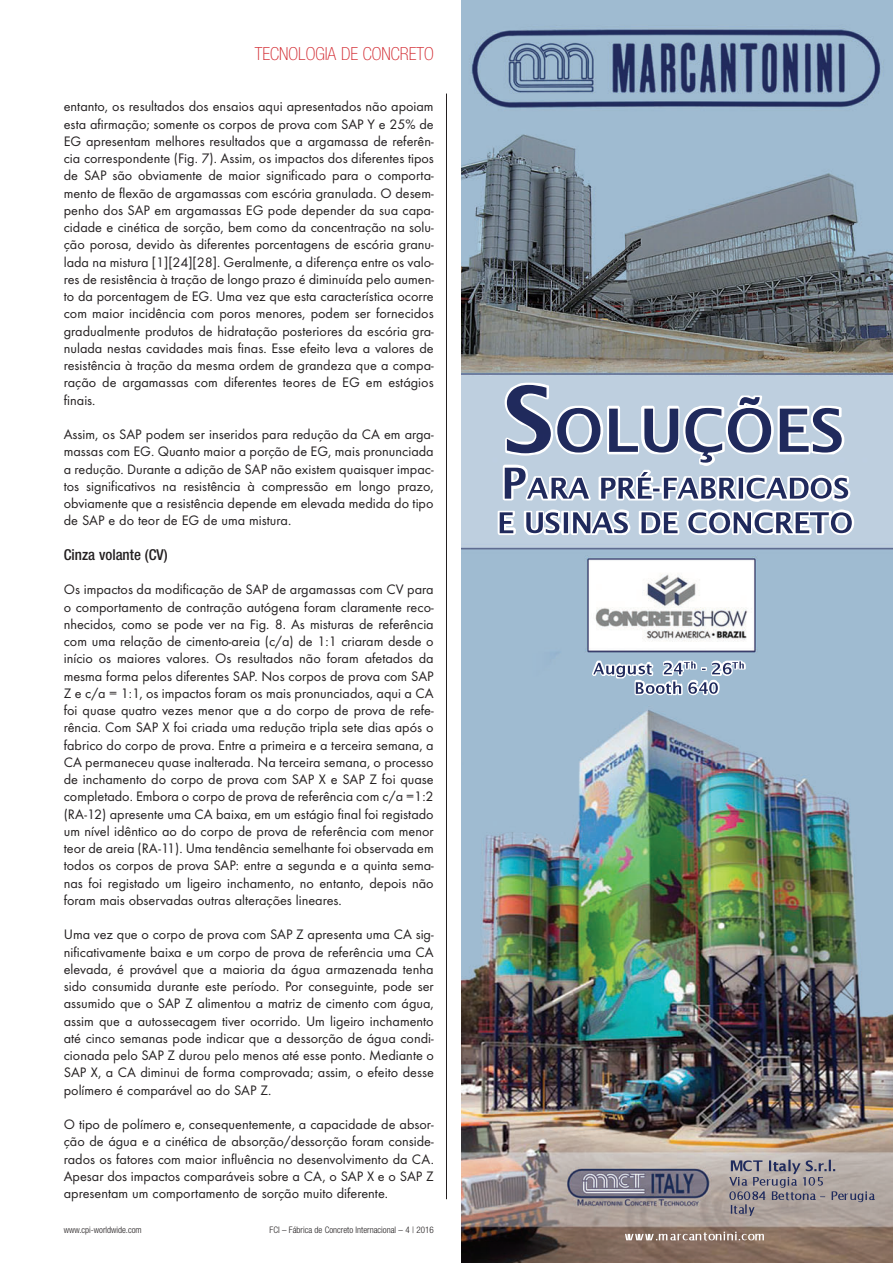
<style>
.page{position:relative;width:893px;height:1263px;background:#fff}
.page>*{position:absolute;margin:0;border:0;box-sizing:border-box;transform-origin:0 0}
.t1{font:100 condensed 18px "Helvetica Neue";color:#d1232a}
.t2{font:500 condensed 15px "Helvetica Neue";color:#231f20}
.t3{font:14.25px/17.2px "Futura T";color:#231f20;text-align:justify}
.t4{font:300 condensed 9px "Helvetica Neue";color:#231f20}
</style>
<div class="page">
<img style="left:462px;top:0;width:431px;height:1263px">
<img style="left:505px;top:383px;width:339px;height:83px">
<img style="left:507px;top:385px;width:335px;height:78px">
<img style="left:686px;top:509px;width:168px;height:26px">
<img style="left:505px;top:468px;width:260px;height:31px">
<img style="left:635px;top:680px;width:85px;height:15px">
<img style="left:593px;top:661px;width:127px;height:16px">
<img style="left:625px;top:1234px;width:82px;height:6px">
<img style="left:729px;top:1160px;width:106px;height:25px">
<hr style="left:446px;top:94px;width:1px;height:1105px;background:#231f20">
<p class="t1" style="left:255px;top:43px;width:181px">TECNOLOGIA DE CONCRETO</p>
<p class="t3" style="left:64px;top:98px;width:372px">entanto, os resultados dos ensaios aqui apresentados não apoiam esta afirmação; somente os corpos de prova com SAP Y e 25% de EG apresentam melhores resultados que a argamassa de referên&shy;cia correspondente (Fig. 7). Assim, os impactos dos diferentes tipos de SAP são obviamente de maior significado para o comporta&shy;mento de flexão de argamassas com escória granulada. O desem&shy;penho dos SAP em argamassas EG pode depender da sua capa&shy;cidade e cinética de sorção, bem como da concentração na solu&shy;ção porosa, devido às diferentes porcentagens de escória granu&shy;lada na mistura [1][24][28]. Geralmente, a diferença entre os valo&shy;res de resistência à tração de longo prazo é diminuída pelo aumen&shy;to da porcentagem de EG. Uma vez que esta característica ocorre com maior incidência com poros menores, podem ser fornecidos gradualmente produtos de hidratação posteriores da escória gra&shy;nulada nestas cavidades mais finas. Esse efeito leva a valores de resistência à tração da mesma ordem de grandeza que a compa&shy;ração de argamassas com diferentes teores de EG em estágios finais.</p>
<p class="t3" style="left:64px;top:426px;width:371px">Assim, os SAP podem ser inseridos para redução da CA em arga&shy;massas com EG. Quanto maior a porção de EG, mais pronunciada a redução. Durante a adição de SAP não existem quaisquer impac&shy;tos significativos na resistência à compressão em longo prazo, obviamente que a resistência depende em elevada medida do tipo de SAP e do teor de EG de uma mistura.</p>
<p class="t2" style="left:64px;top:546px;width:105px">Cinza volante (CV)</p>
<p class="t3" style="left:64px;top:581px;width:372px">Os impactos da modificação de SAP de argamassas com CV para o comportamento de contração autógena foram claramente reco&shy;nhecidos, como se pode ver na Fig. 8. As misturas de referência com uma relação de cimento-areia (c/a) de 1:1 criaram desde o início os maiores valores. Os resultados não foram afetados da mesma forma pelos diferentes SAP. Nos corpos de prova com SAP Z e c/a = 1:1, os impactos foram os mais pronunciados, aqui a CA foi quase quatro vezes menor que a do corpo de prova de refe&shy;rência. Com SAP X foi criada uma redução tripla sete dias após o fabrico do corpo de prova. Entre a primeira e a terceira semana, a CA permaneceu quase inalterada. Na terceira semana, o processo de inchamento do corpo de prova com SAP X e SAP Z foi quase completado. Embora o corpo de prova de referência com c/a =1:2 (RA-12) apresente uma CA baixa, em um estágio final foi registado um nível idêntico ao do corpo de prova de referência com menor teor de areia (RA-11). Uma tendência semelhante foi observada em todos os corpos de prova SAP: entre a segunda e a quinta sema&shy;nas foi registado um ligeiro inchamento, no entanto, depois não foram mais observadas outras alterações lineares.</p>
<p class="t3" style="left:64px;top:926px;width:372px">Uma vez que o corpo de prova com SAP Z apresenta uma CA sig&shy;nificativamente baixa e um corpo de prova de referência uma CA elevada, é provável que a maioria da água armazenada tenha sido consumida durante este período. Por conseguinte, pode ser assumido que o SAP Z alimentou a matriz de cimento com água, assim que a autossecagem tiver ocorrido. Um ligeiro inchamento até cinco semanas pode indicar que a dessorção de água condi&shy;cionada pelo SAP Z durou pelo menos até esse ponto. Mediante o SAP X, a CA diminui de forma comprovada; assim, o efeito desse polímero é comparável ao do SAP Z.</p>
<p class="t3" style="left:64px;top:1116px;width:372px">O tipo de polímero e, consequentemente, a capacidade de absor&shy;ção de água e a cinética de absorção/dessorção foram conside&shy;rados os fatores com maior influência no desenvolvimento da CA.<br>Apesar dos impactos comparáveis sobre a CA, o SAP X e o SAP Z apresentam um comportamento de sorção muito diferente.</p>
<p class="t4" style="left:64px;top:1224px;width:79px">www.cpi-worldwide.com</p>
<p class="t4" style="left:270px;top:1224px;width:166px">FCI – Fábrica de Concreto Internacional – 4 | 2016</p>
</div>
